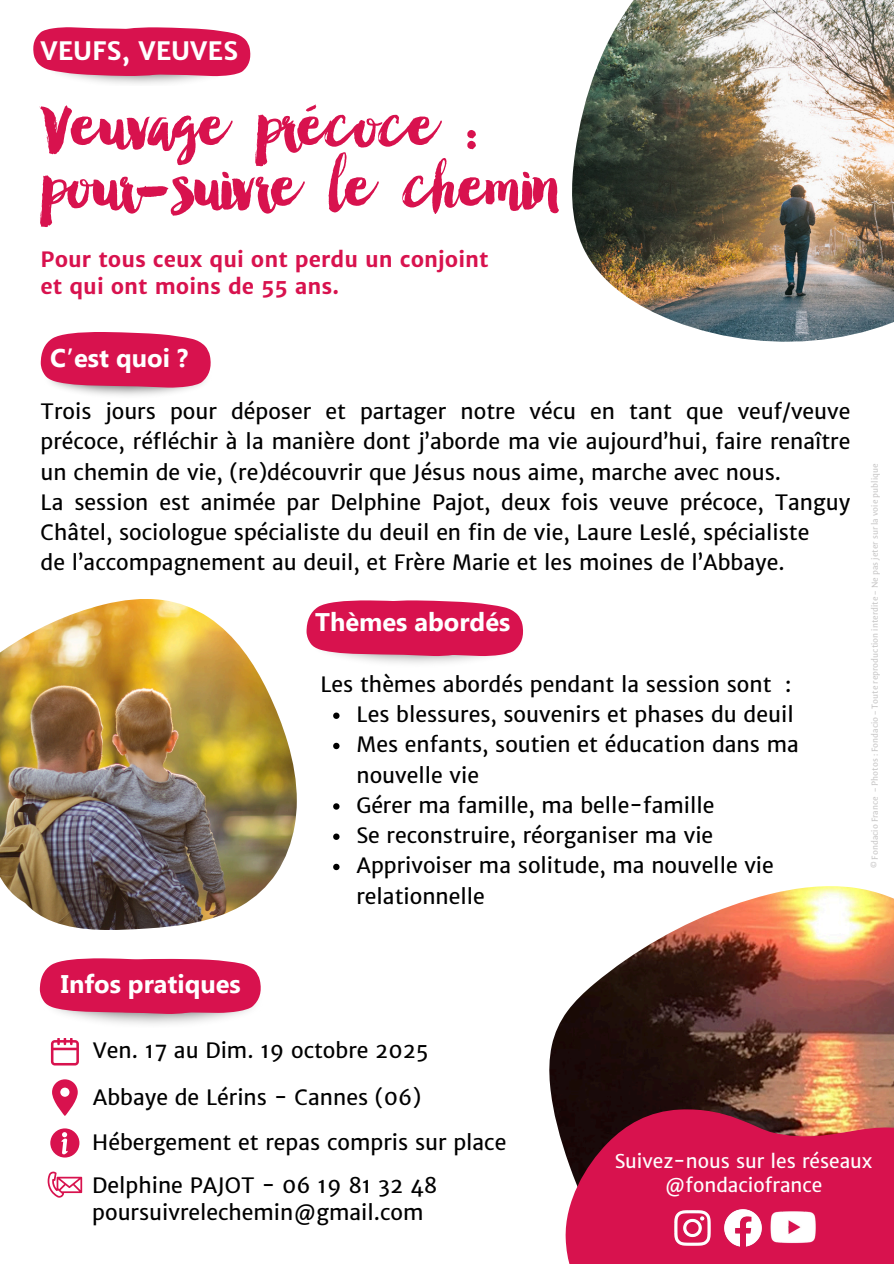
<style>
.page{position:relative;width:894px;height:1264px;background:#fff}
.page>*{position:absolute;margin:0;border:0;box-sizing:border-box;transform-origin:0 0}
.t1{font:76.65px/60.8px "Manhattan Darling";color:#d8124e}
.t2{font:700 25.5px "Segoe UI";color:#fff}
.t3{font:700 25.5px "Merriweather Sans";color:#fff}
.t4{font:21.3px "Merriweather Sans";color:#000}
.t5{font:21.15px/30.3px "Merriweather Sans";color:#000}
.t6{font:700 21.15px/27px "Merriweather Sans";color:#d8124e}
.t7{font:19.05px/23.9px "Merriweather Sans";color:#fefefe;text-align:center}
.t8{font:9.9px "Galdeano";color:#c8c7c7}
.s1{font-family:"Noto Sans Gurmukhi";font-weight:400}
</style>
<div class="page">
<img style="left:572px;top:0;width:321px;height:341px">
<img style="left:580px;top:886px;width:313px;height:111px">
<svg style="left:549px;top:997px;width:344px;height:266px;background:#9a3044"></svg>
<img style="left:0;top:599px;width:297px;height:331px">
<img style="left:61px;top:387px;width:134px;height:9px">
<svg style="left:41px;top:332px;width:170px;height:55px;background:#db2c61"></svg>
<svg style="left:306px;top:600px;width:218px;height:56px;background:#db2c61"></svg>
<svg style="left:333px;top:712px;width:6px;height:7px"></svg>
<svg style="left:333px;top:742px;width:6px;height:7px"></svg>
<svg style="left:333px;top:803px;width:6px;height:6px"></svg>
<svg style="left:333px;top:833px;width:6px;height:6px"></svg>
<svg style="left:333px;top:863px;width:6px;height:7px"></svg>
<svg style="left:50px;top:1038px;width:29px;height:28px"></svg>
<svg style="left:52px;top:1079px;width:26px;height:37px"></svg>
<svg style="left:50px;top:1128px;width:29px;height:29px"></svg>
<svg style="left:48px;top:1171px;width:34px;height:26px"></svg>
<svg style="left:40px;top:958px;width:221px;height:58px;background:#da3063"></svg>
<svg style="left:33px;top:27px;width:217px;height:49px;background:#db285e"></svg>
<img style="left:671px;top:1207px;width:42px;height:41px">
<img style="left:724px;top:1209px;width:37px;height:37px">
<img style="left:767px;top:1210px;width:50px;height:35px">
<h5 class="t3" style="left:40px;top:35px;width:199px">VEUFS, VEUVES</h5>
<p class="t1" style="left:41px;top:110px;width:520px">Veuvage précoce : pour-suivre le chemin</p>
<p class="t6" style="left:41px;top:246px;width:449px">Pour tous ceux qui ont perdu un conjoint et qui ont moins de 55 ans.</p>
<h2 class="t2" style="left:50px;top:339px;width:139px">C<span class="s1">’</span>est quoi ?</h2>
<p class="t5" style="left:41px;top:396px;width:811px">Trois jours pour déposer et partager notre vécu en tant que veuf/veuve précoce, réfléchir à la manière dont j’aborde ma vie aujourd’hui, faire renaître un chemin de vie, (re)découvrir que Jésus nous aime, marche avec nous.<br>La session est animée par Delphine Pajot, deux fois veuve précoce, Tanguy Châtel, sociologue spécialiste du deuil en fin de vie, Laure Leslé, spécialiste<br>de l’accompagnement au deuil, et Frère Marie et les moines de l’Abbaye.</p>
<p class="t2" style="left:315px;top:604px;width:197px">Thèmes abordés</p>
<h1 class="t5" style="left:320px;top:669px;width:472px">Les thèmes abordés pendant la session sont :</h1>
<h4 class="t5" style="left:356px;top:699px;width:438px">Les blessures, souvenirs et phases du deuil</h4>
<p class="t5" style="left:356px;top:729px;width:444px">Mes enfants, soutien et éducation dans ma nouvelle vie</p>
<p class="t5" style="left:356px;top:790px;width:359px">Gérer ma famille, ma belle-famille</p>
<h6 class="t5" style="left:356px;top:820px;width:358px">Se reconstruire, réorganiser ma vie</h6>
<p class="t5" style="left:356px;top:850px;width:419px">Apprivoiser ma solitude, ma nouvelle vie relationnelle</p>
<h3 class="t8" style="left:869px;top:868px;width:406px;rotate:-90deg">© Fondacio France – Photos : Fondacio – Toute reproduction interdite – Ne pas jeter sur la voie publique</h3>
<p class="t2" style="left:61px;top:965px;width:181px">Infos pratiques</p>
<p class="t5" style="left:93px;top:1034px;width:337px">Ven. 17 au Dim. 19 octobre 2025</p>
<p class="t5" style="left:93px;top:1082px;width:329px">Abbaye de Lérins - Cannes (06)</p>
<p class="t4" style="left:92px;top:1128px;width:415px">Hébergement et repas compris sur place</p>
<h5 class="t5" style="left:92px;top:1171px;width:346px;line-height:27px">Delphine PAJOT - 06 19 81 32 48 poursuivrelechemin@gmail.com</h5>
<p class="t7" style="left:614px;top:1149px;width:259px">Suivez-nous sur les réseaux @fondaciofrance</p>
</div>
